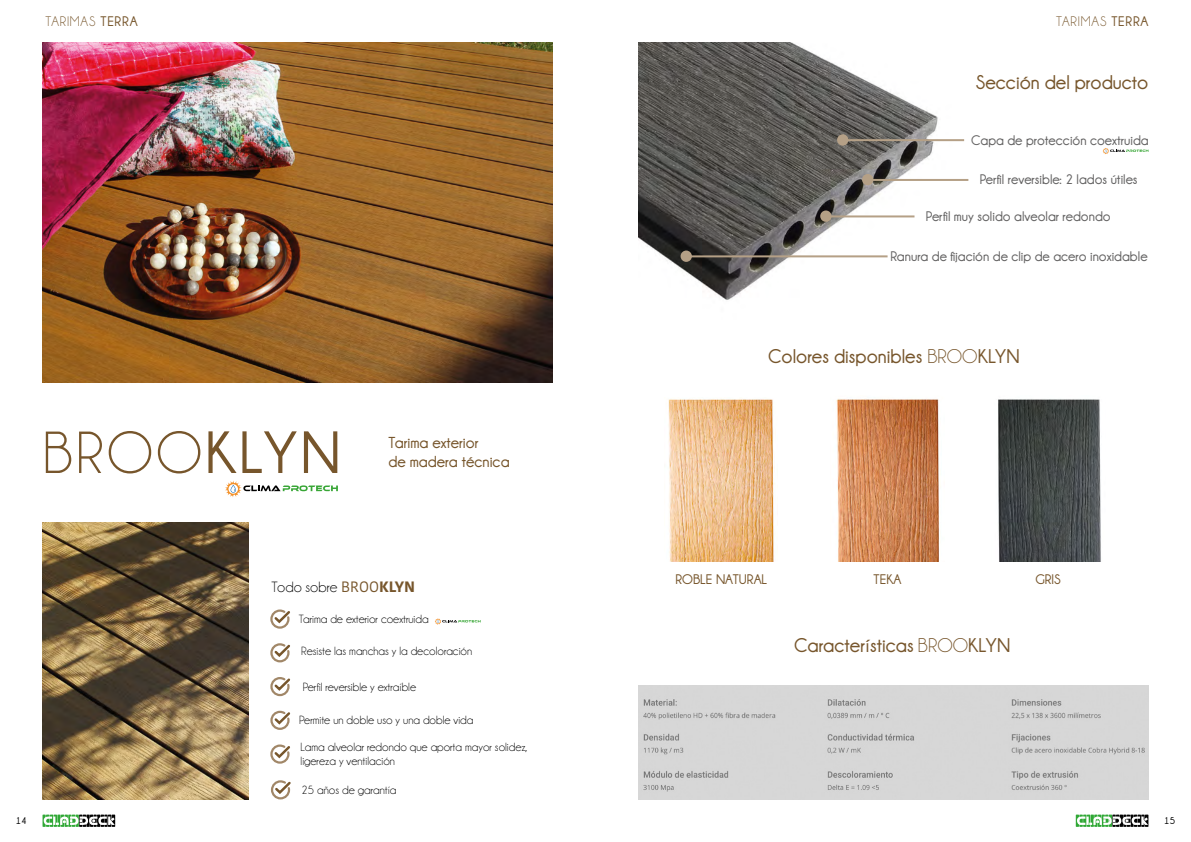
<style>
.page{position:relative;width:1191px;height:842px;background:#fff}
.page>*{position:absolute;margin:0;border:0;box-sizing:border-box;transform-origin:0 0}
.t1{font:60px "Champagne&Limousines";color:#77562c}
.t2{font:700 20px "Champagne&Limousines";color:#77562c}
.t3{font:700 16px/19.2px "Champagne&Limousines";color:#77562c}
.t4{font:15px "Champagne&Limousines";color:#000}
.t5{font:700 14px "Champagne&Limousines";color:#646363}
.t6{font:14px "Champagne&Limousines";letter-spacing:.05em;color:#77562c}
.t7{font:700 14px "Champagne&Limousines";color:#77562c}
.t8{font:12px/14.4px "Champagne&Limousines";color:#000}
.t9{font:700 10px "Champagne&Limousines";color:#000}
.s1{font-weight:700}
.s2{font-family:"Kohinoor Bangla";color:#77562c}
.s3{font-family:"Kohinoor Bangla";font-weight:700;color:#77562c}
.s4{font-weight:400}
</style>
<div class="page">
<img style="left:43px;top:43px;width:510px;height:339px">
<svg style="left:270px;top:609px;width:20px;height:20px"></svg>
<svg style="left:270px;top:643px;width:20px;height:20px"></svg>
<svg style="left:270px;top:677px;width:21px;height:20px"></svg>
<svg style="left:270px;top:710px;width:21px;height:20px"></svg>
<svg style="left:270px;top:744px;width:20px;height:20px"></svg>
<img style="left:638px;top:43px;width:321px;height:257px">
<img style="left:43px;top:522px;width:205px;height:277px">
<svg style="left:271px;top:780px;width:20px;height:20px"></svg>
<div style="left:837px;top:134px;width:11px;height:12px;background:#b5a086;border-radius:50%"></div>
<hr style="left:843px;top:139px;width:121px;height:2px;background:#b5a086">
<div style="left:862px;top:174px;width:11px;height:11px;background:#b5a086;border-radius:50%"></div>
<hr style="left:869px;top:179px;width:99px;height:2px;background:#b5a086">
<div style="left:680px;top:251px;width:12px;height:11px;background:#b5a086;border-radius:50%"></div>
<hr style="left:689px;top:255px;width:198px;height:2px;background:#b5a086">
<img style="left:998px;top:399px;width:103px;height:162px">
<img style="left:836px;top:398px;width:103px;height:164px">
<div style="left:820px;top:210px;width:11px;height:12px;background:#b5a086;border-radius:50%"></div>
<hr style="left:823px;top:215px;width:91px;height:2px;background:#b5a086">
<svg style="left:43px;top:814px;width:72px;height:13px"></svg>
<svg style="left:1075px;top:814px;width:4px;height:13px"></svg>
<svg style="left:1076px;top:814px;width:72px;height:13px"></svg>
<svg style="left:225px;top:480px;width:113px;height:17px"></svg>
<svg style="left:1102px;top:148px;width:46px;height:6px"></svg>
<img style="left:668px;top:399px;width:107px;height:163px">
<svg style="left:435px;top:618px;width:45px;height:7px"></svg>
<img style="left:638px;top:686px;width:510px;height:113px">
<p class="t6" style="left:45px;top:13px;width:94px">TARIMAS <span class="s1">TERRA</span></p>
<p class="t6" style="left:1056px;top:13px;width:94px">TARIMAS <span class="s1">TERRA</span></p>
<h2 class="t2" style="left:976px;top:71px;width:174px">Sección del producto</h2>
<p class="t5" style="left:971px;top:132px;width:179px">Capa de protección coextruida</p>
<p class="t5" style="left:979px;top:171px;width:159px">Perfil reversible: 2 lados útiles</p>
<p class="t5" style="left:926px;top:208px;width:186px">Perfil muy solido alveolar redondo</p>
<p class="t5" style="left:890px;top:249px;width:259px">Ranura de fijación de clip de acero inoxidable</p>
<h1 class="t1" style="left:43px;top:419px;width:299px">BROO<span class="s1">KLYN</span></h1>
<h3 class="t3" style="left:388px;top:433px;width:123px">Tarima exterior<br>de madera técnica</h3>
<p class="t4" style="left:272px;top:579px;width:145px">Todo sobre <span class="s2">BROO</span><span class="s3">KLYN</span></p>
<p class="t8" style="left:299px;top:612px;width:131px">Tarima de exterior coextruida</p>
<p class="t8" style="left:301px;top:644px;width:172px">Resiste las manchas y la decoloración</p>
<p class="t8" style="left:303px;top:679px;width:115px">Perfil reversible y extraíble</p>
<p class="t8" style="left:299px;top:713px;width:176px">Permite un doble uso y una doble vida</p>
<p class="t8" style="left:300px;top:740px;width:228px">Lama alveolar redondo que aporta mayor solidez, ligereza y ventilación</p>
<p class="t8" style="left:302px;top:783px;width:96px">25 años de garantía</p>
<h2 class="t2" style="left:768px;top:345px;width:253px">Colores disponibles <span class="s4">BROO</span>KLYN</h2>
<p class="t7" style="left:675px;top:571px;width:93px">ROBLE NATURAL</p>
<p class="t7" style="left:873px;top:571px;width:29px">TEKA</p>
<p class="t7" style="left:1035px;top:571px;width:27px">GRIS</p>
<h2 class="t2" style="left:794px;top:634px;width:218px">Características <span class="s4">BROO</span>KLYN</h2>
<p class="t9" style="left:16px;top:815px;width:12px">14</p>
<p class="t9" style="left:1164px;top:815px;width:12px">15</p>
</div>
